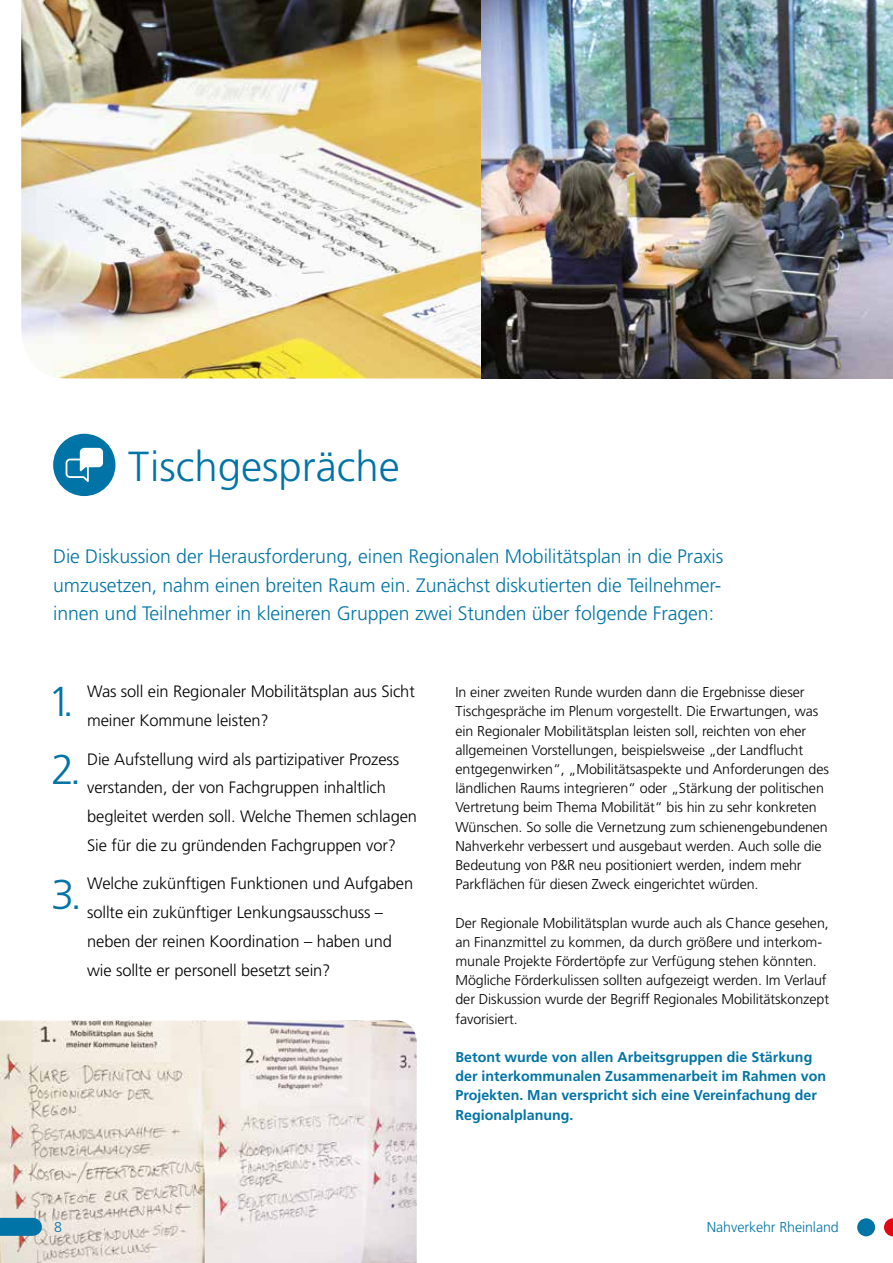
<style>
.page{position:relative;width:893px;height:1263px;background:#fff}
.page>*{position:absolute;margin:0;border:0;box-sizing:border-box;transform-origin:0 0}
.t1{font:300 42px "Frutiger LT Std";color:#0074a6}
.t2{font:300 41.7px "Frutiger LT Std";color:#0074a6}
.t3{font:300 19.5px/28.8px "Frutiger LT Std";letter-spacing:-.005em;color:#0074a6}
.t4{font:300 16.5px/28.8px "Frutiger LT Std";letter-spacing:-.005em;color:#000}
.t5{font:300 14.25px/19.2px "Frutiger LT Std";letter-spacing:-.005em;color:#000}
.t6{font:700 14.25px/19.2px "Frutiger LT Std";color:#0074a6}
.t7{font:300 14.25px "Frutiger LT Std";letter-spacing:-.005em;color:#0074a6}
</style>
<div class="page">
<img style="left:21px;top:0;width:461px;height:378px">
<div style="left:53px;top:434px;width:62px;height:62px;background:#0074a6;border-radius:50%"></div>
<svg style="left:66px;top:448px;width:37px;height:34px"></svg>
<img style="left:482px;top:0;width:411px;height:378px">
<img style="left:0;top:1020px;width:417px;height:243px">
<div style="left:0;top:1218px;width:33px;height:18px;background:#0074a6"></div>
<svg style="left:884px;top:1218px;width:9px;height:18px"></svg>
<div style="left:857px;top:1218px;width:18px;height:18px;background:#0074a6;border-radius:50%"></div>
<h1 class="t1" style="left:128px;top:443px;width:273px">Tischgespräche</h1>
<p class="t3" style="left:53px;top:542px;width:672px">Die Diskussion der Herausforderung, einen Regionalen Mobilitätsplan in die Praxis umzusetzen, nahm einen breiten Raum ein. Zunächst diskutierten die Teilnehmer&shy;innen und Teilnehmer in kleineren Gruppen zwei Stunden über folgende Fragen:</p>
<h2 class="t2" style="left:48px;top:678px;width:28px">1.</h2>
<p class="t4" style="left:87px;top:677px;width:329px">Was soll ein Regionaler Mobilitätsplan aus Sicht meiner Kommune leisten?</p>
<h2 class="t2" style="left:51px;top:746px;width:32px">2.</h2>
<p class="t4" style="left:87px;top:745px;width:331px">Die Aufstellung wird als partizipativer Prozess verstanden, der von Fachgruppen inhaltlich begleitet werden soll. Welche Themen schlagen Sie für die zu gründenden Fachgruppen vor?</p>
<h2 class="t2" style="left:51px;top:870px;width:33px">3.</h2>
<p class="t4" style="left:87px;top:869px;width:327px">Welche zukü nftigen Funktionen und Aufgaben sollte ein zukünftiger Lenkungsausschuss – neben der reinen Koordination – haben und wie sollte er personell besetzt sein?</p>
<p class="t5" style="left:455px;top:683px;width:375px">In einer zweiten Runde wurden dann die Ergebnisse dieser Tischgespräche im Plenum vorgestellt. Die Erwartungen, was ein Regionaler Mobilitätsplan leisten soll, reichten von eher allgemeinen Vorstellungen, beispielsweise „der Landflucht entgegenwirken“, „Mobilitätsaspekte und Anforderungen des ländlichen Raums integrieren“ oder „Stärkung der politischen Vertretung beim Thema Mobilität“ bis hin zu sehr konkreten Wünschen. So solle die Vernetzung zum schienengebundenen Nahverkehr verbessert und ausgebaut werden. Auch solle die Bedeutung von P&amp;R neu positioniert werden, indem mehr Parkflächen für diesen Zweck eingerichtet würden.</p>
<p class="t5" style="left:455px;top:913px;width:375px">Der Regionale Mobilitätsplan wurde auch als Chance gesehen, an Finanzmittel zu kommen, da durch größere und interkom&shy;munale Projekte Fördertöpfe zur Verfügung stehen könnten.<br>Mögliche Förderkulissen sollten aufgezeigt werden. Im Verlauf der Diskussion wurde der Begriff Regionales Mobilitätskonzept favorisiert.</p>
<p class="t6" style="left:455px;top:1047px;width:372px">Betont wurde von allen Arbeitsgruppen die Stärkung der interkommunalen Zusammenarbeit im Rahmen von Projekten. Man verspricht sich eine Vereinfachung der Regionalplanung.</p>
<p class="t7" style="left:54px;top:1219px;width:9px">8</p>
<p class="t7" style="left:707px;top:1219px;width:133px">Nahverkehr Rheinland</p>
</div>
